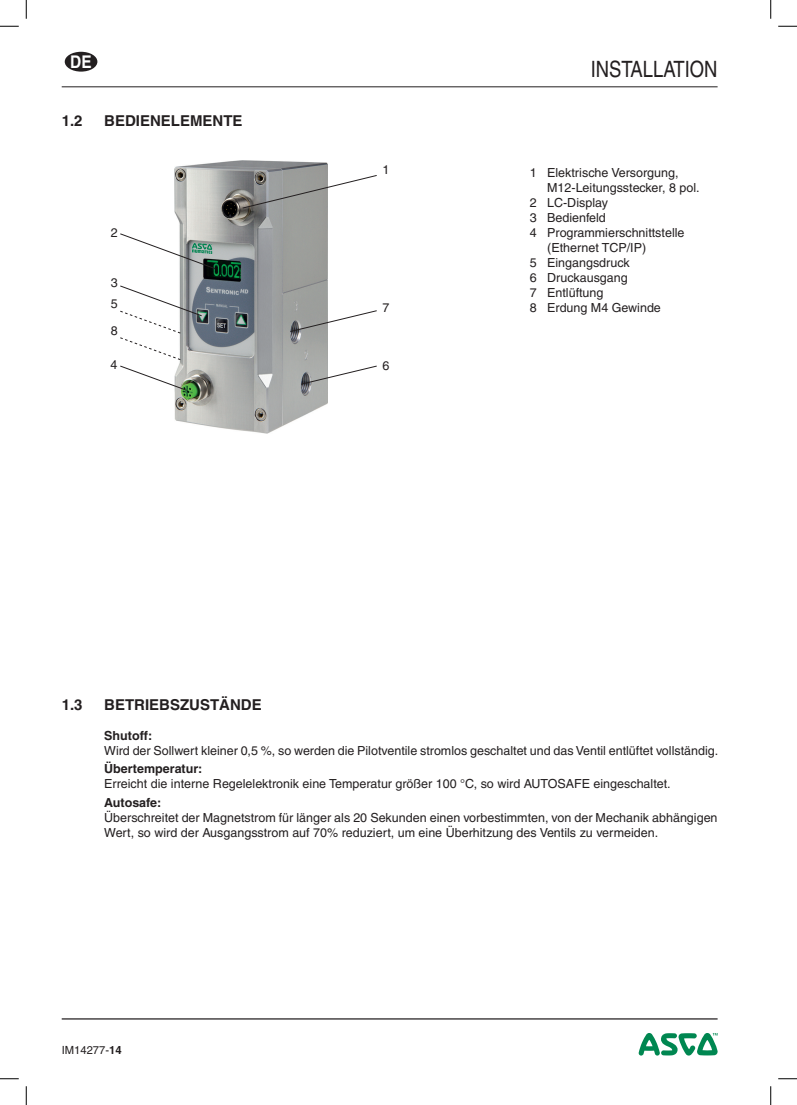
<style>
.page{position:relative;width:797px;height:1105px;background:#fff}
.page>*{position:absolute;margin:0;border:0;box-sizing:border-box;transform-origin:0 0}
.t1{font:condensed 22.5px "Helvetica";color:#231f20}
.t2{font:700 17.5px "Helvetica";color:#fff;scale:.88 1}
.t3{font:700 15px "Helvetica";color:#231f20}
.t4{font:12.5px/15px "Helvetica";color:#231f20}
.t5{font:700 12.5px "Helvetica";color:#231f20}
.t6{font:11.25px "Helvetica";color:#231f20}
.s1{font-weight:700}
</style>
<div class="page">
<hr style="left:62px;top:87px;width:655px;height:1px;background:#231f20">
<div style="left:65px;top:52px;width:32px;height:20px;background:#231f20;border-radius:50%"></div>
<hr style="left:62px;top:1018px;width:655px;height:1px;background:#231f20">
<svg style="left:638px;top:1033px;width:79px;height:22px"></svg>
<img style="left:174px;top:160px;width:153px;height:274px">
<svg style="left:290px;top:310px;width:87px;height:22px"></svg>
<svg style="left:300px;top:365px;width:77px;height:20px"></svg>
<svg style="left:242px;top:175px;width:135px;height:34px"></svg>
<svg style="left:120px;top:233px;width:96px;height:36px"></svg>
<svg style="left:120px;top:285px;width:82px;height:106px"></svg>
<svg style="left:0;top:25px;width:19px;height:2px"></svg>
<svg style="left:778px;top:25px;width:19px;height:2px"></svg>
<svg style="left:0;top:1078px;width:19px;height:1px"></svg>
<svg style="left:778px;top:1078px;width:19px;height:1px"></svg>
<svg style="left:25px;top:0;width:2px;height:19px"></svg>
<svg style="left:25px;top:1086px;width:2px;height:19px"></svg>
<svg style="left:770px;top:0;width:1px;height:19px"></svg>
<svg style="left:770px;top:1086px;width:1px;height:19px"></svg>
<h2 class="t2" style="left:70px;top:51px;width:26px">DE</h2>
<p class="t3" style="left:62px;top:112px;width:22px">1.2</p>
<p class="t3" style="left:104px;top:112px;width:140px">BEDIENELEMENTE</p>
<p class="t4" style="left:111px;top:225px;width:8px">2</p>
<p class="t4" style="left:111px;top:272px;width:8px;line-height:21.2px">3<br>5</p>
<p class="t4" style="left:111px;top:323px;width:8px">8</p>
<p class="t4" style="left:111px;top:357px;width:8px">4</p>
<p class="t4" style="left:382px;top:162px;width:8px">1</p>
<p class="t4" style="left:382px;top:300px;width:8px">7</p>
<p class="t4" style="left:382px;top:358px;width:8px">6</p>
<h1 class="t1" style="left:590px;top:56px;width:128px">INSTALLATION</h1>
<p class="t4" style="left:529px;top:165px;width:150px">1 Elektrische Versorgung,</p>
<p class="t4" style="left:547px;top:180px;width:154px">M12-Leitungsstecker, 8 pol.</p>
<p class="t4" style="left:529px;top:195px;width:80px">2 LC-Display</p>
<p class="t4" style="left:529px;top:210px;width:78px">3 Bedienfeld</p>
<p class="t4" style="left:529px;top:225px;width:156px">4 Programmierschnittstelle</p>
<p class="t4" style="left:547px;top:240px;width:101px">(Ethernet TCP/IP)</p>
<p class="t4" style="left:529px;top:255px;width:102px">5 Eingangsdruck</p>
<p class="t4" style="left:529px;top:270px;width:100px">6 Druckausgang</p>
<p class="t4" style="left:529px;top:285px;width:75px">7 Entlüftung</p>
<p class="t4" style="left:529px;top:300px;width:133px">8 Erdung M4 Gewinde</p>
<p class="t3" style="left:62px;top:695px;width:22px">1.3</p>
<p class="t3" style="left:104px;top:695px;width:159px">BETRIEBSZUSTÄNDE</p>
<p class="t5" style="left:104px;top:728px;width:49px">Shutoff:</p>
<p class="t4" style="left:104px;top:743px;width:615px">Wird der Sollwert kleiner 0,5 %, so werden die Pilotventile stromlos geschaltet und das Ventil entlüftet vollständig.</p>
<p class="t5" style="left:104px;top:761px;width:100px">Übertemperatur:</p>
<p class="t4" style="left:104px;top:776px;width:568px">Erreicht die interne Regelelektronik eine Temperatur größer 100 °C, so wird AUTOSAFE eingeschaltet.</p>
<p class="t5" style="left:104px;top:795px;width:59px">Autosafe:</p>
<p class="t4" style="left:104px;top:810px;width:615px">Überschreitet der Magnetstrom für länger als 20 Sekunden einen vorbestimmten, von der Mechanik abhängigen<br>Wert, so wird der Ausgangsstrom auf 70% reduziert, um eine Überhitzung des Ventils zu vermeiden.</p>
<p class="t6" style="left:62px;top:1043px;width:62px">IM14277-<span class="s1">14</span></p>
</div>
